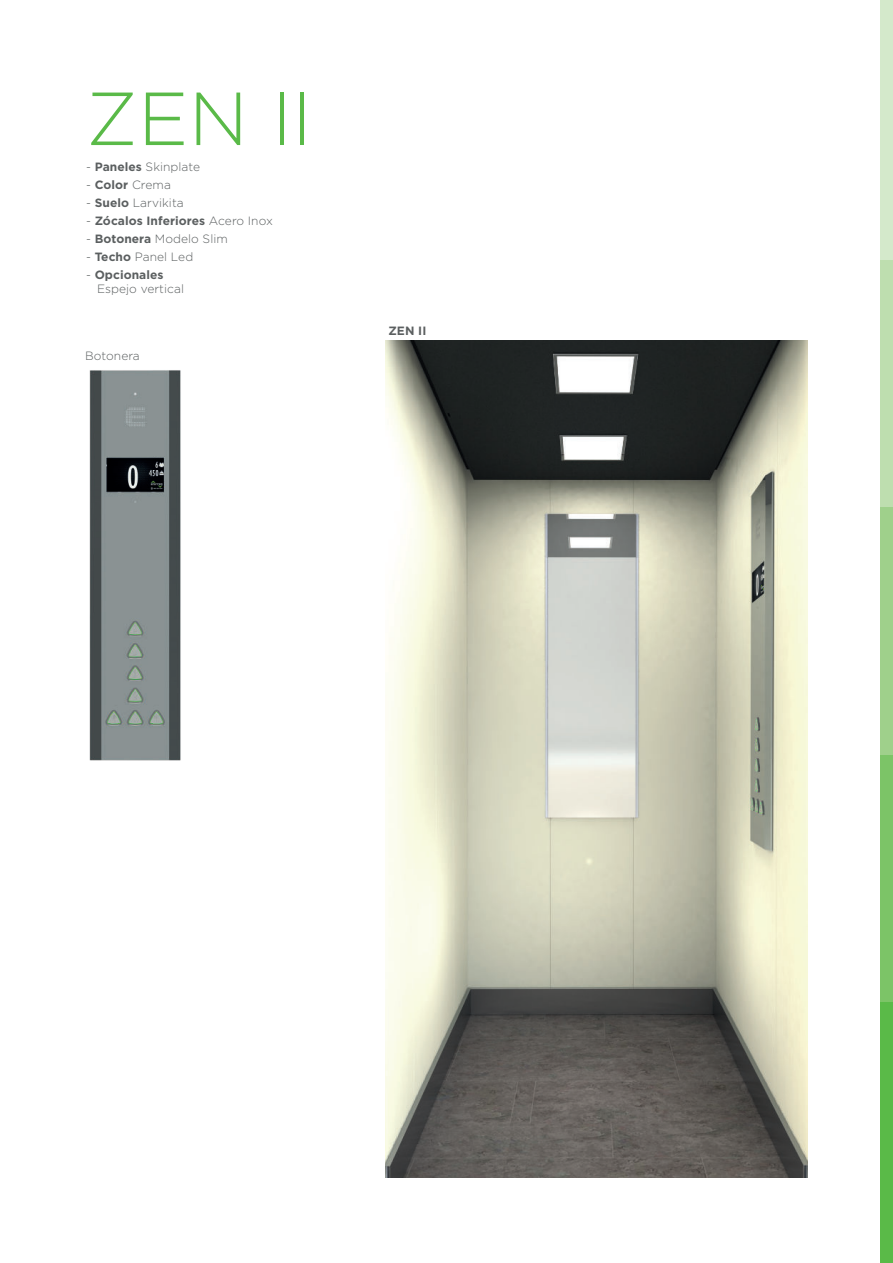
<style>
.page{position:relative;width:893px;height:1263px;background:#fff}
.page>*{position:absolute;margin:0;border:0;box-sizing:border-box;transform-origin:0 0}
.t1{font:300 75px "Gotham";color:#5aba48}
.t2{font:300 12px/14.4px "Gotham";letter-spacing:.005em;color:#5b5f60}
.t3{font:700 12px "Gotham";letter-spacing:.005em;color:#5b5f60}
.s1{font-weight:700}
.s2{font-weight:300}
</style>
<div class="page">
<img style="left:385px;top:340px;width:423px;height:838px">
<img style="left:89px;top:370px;width:92px;height:391px">
<div style="left:880px;top:1002px;width:13px;height:260px;background:#5aba48"></div>
<div style="left:880px;top:754px;width:13px;height:248px;background:#7cc467"></div>
<div style="left:880px;top:507px;width:13px;height:247px;background:#9fd08b"></div>
<div style="left:880px;top:259px;width:13px;height:248px;background:#bedeaf"></div>
<div style="left:880px;top:0;width:13px;height:259px;background:#d4e9cb"></div>
<h1 class="t1" style="left:86px;top:79px;width:228px">ZEN II</h1>
<p class="t2" style="left:86px;top:160px;width:116px">- <span class="s1">Paneles</span> Skinplate</p>
<p class="t2" style="left:86px;top:178px;width:86px">- <span class="s1">Color</span> Crema</p>
<p class="t2" style="left:86px;top:196px;width:99px">- <span class="s1">Suelo</span> Larvikita</p>
<p class="t3" style="left:86px;top:215px;width:188px"><span class="s2">-</span> Zócalos Inferiores <span class="s2">Acero Inox</span></p>
<p class="t2" style="left:86px;top:232px;width:143px">- <span class="s1">Botonera</span> Modelo Slim</p>
<p class="t2" style="left:86px;top:250px;width:109px">- <span class="s1">Techo</span> Panel Led</p>
<p class="t2" style="left:97px;top:268px;width:88px;text-indent:-11px">- <span class="s1">Opcionales<br></span>Espejo vertical</p>
<p class="t2" style="left:85px;top:349px;width:56px">Botonera</p>
<p class="t3" style="left:388px;top:325px;width:39px">ZEN II</p>
</div>
